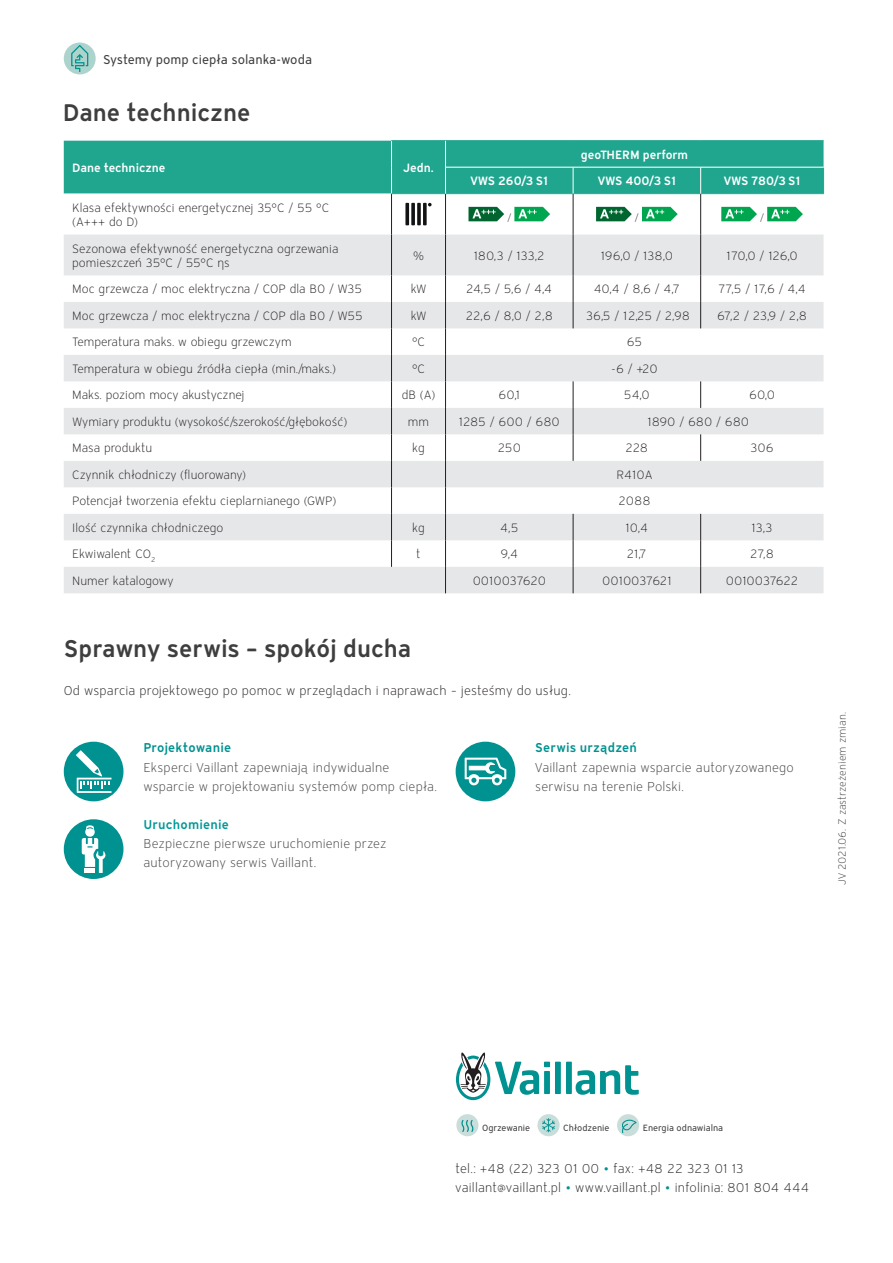
<style>
.page{position:relative;width:893px;height:1263px;background:#fff}
.page>*{position:absolute;margin:0;border:0;box-sizing:border-box;transform-origin:0 0}
.t1{font:600 24px "Vaillant 16";letter-spacing:-.005em;color:#3e3e3f}
.t2{font:300 12.75px/19.2px "Vaillant 16";letter-spacing:.01em;color:#3e3e3f}
.t3{font:300 12.75px/19.2px "Vaillant 16";letter-spacing:.01em;color:#231f20}
.t4{font:12.75px "Vaillant 16";letter-spacing:-.01em;color:#3e3e3f}
.t5{font:600 12.75px "Vaillant 16";letter-spacing:.01em;color:#009290}
.t6{font:600 12.75px "Vaillant 16";letter-spacing:.015em;color:#009997}
.t7{font:300 12px/14.4px "Vaillant 16";letter-spacing:-.005em;color:#231f20}
.t8{font:600 12px "Vaillant 16";color:#fff}
.t9{font:300 10.5px "Vaillant 16";letter-spacing:-.005em;color:#3e3e3f}
.t10{font:300 9.75px "Vaillant 16";color:#231f20}
.t11{font:9px "Vaillant 16";color:#3e3e3f}
.s1{color:#009290}
</style>
<div class="page">
<svg style="left:576px;top:1065px;width:63px;height:30px"></svg>
<div style="left:566px;top:1062px;width:6px;height:32px;background:#009290"></div>
<div style="left:555px;top:1062px;width:6px;height:32px;background:#009290"></div>
<svg style="left:456px;top:1052px;width:94px;height:48px"></svg>
<div style="left:456px;top:1114px;width:22px;height:22px;background:#c9ddda;border-radius:50%"></div>
<div style="left:617px;top:1114px;width:22px;height:22px;background:#c9ddda;border-radius:50%"></div>
<svg style="left:622px;top:1120px;width:15px;height:13px"></svg>
<div style="left:537px;top:1114px;width:23px;height:22px;background:#c9ddda;border-radius:50%"></div>
<svg style="left:542px;top:1118px;width:13px;height:14px"></svg>
<svg style="left:461px;top:1120px;width:13px;height:12px"></svg>
<svg style="left:64px;top:194px;width:760px;height:41px"></svg>
<svg style="left:64px;top:235px;width:760px;height:358px;fill:#e6e7e9"></svg>
<hr style="left:391px;top:194px;width:1px;height:41px;background:#231f20">
<hr style="left:445px;top:194px;width:1px;height:41px;background:#231f20">
<hr style="left:573px;top:194px;width:1px;height:41px;background:#231f20">
<hr style="left:700px;top:194px;width:1px;height:41px;background:#231f20">
<hr style="left:391px;top:235px;width:1px;height:40px;background:#231f20">
<hr style="left:445px;top:235px;width:1px;height:40px;background:#231f20">
<hr style="left:573px;top:235px;width:1px;height:40px;background:#231f20">
<hr style="left:700px;top:235px;width:1px;height:40px;background:#231f20">
<svg style="left:573px;top:275px;width:1px;height:53px"></svg>
<svg style="left:700px;top:275px;width:1px;height:53px"></svg>
<svg style="left:700px;top:381px;width:1px;height:27px"></svg>
<svg style="left:573px;top:381px;width:1px;height:80px"></svg>
<svg style="left:700px;top:434px;width:1px;height:27px"></svg>
<svg style="left:391px;top:275px;width:1px;height:292px"></svg>
<svg style="left:445px;top:275px;width:1px;height:318px"></svg>
<svg style="left:573px;top:514px;width:1px;height:79px"></svg>
<svg style="left:700px;top:514px;width:1px;height:79px"></svg>
<hr style="left:391px;top:140px;width:55px;height:1px;background:#20a68f">
<hr style="left:446px;top:140px;width:127px;height:1px;background:#20a68f">
<hr style="left:573px;top:140px;width:128px;height:1px;background:#20a68f">
<hr style="left:701px;top:140px;width:123px;height:1px;background:#20a68f">
<div style="left:64px;top:141px;width:760px;height:53px;background:#20a68f"></div>
<svg style="left:405px;top:203px;width:4px;height:22px"></svg>
<svg style="left:411px;top:203px;width:4px;height:22px"></svg>
<svg style="left:417px;top:203px;width:4px;height:22px"></svg>
<svg style="left:423px;top:203px;width:4px;height:22px"></svg>
<svg style="left:428px;top:203px;width:4px;height:3px"></svg>
<svg style="left:468px;top:207px;width:36px;height:14px"></svg>
<svg style="left:514px;top:207px;width:36px;height:14px"></svg>
<svg style="left:596px;top:207px;width:36px;height:14px"></svg>
<svg style="left:642px;top:207px;width:36px;height:14px"></svg>
<svg style="left:721px;top:207px;width:36px;height:14px"></svg>
<svg style="left:767px;top:207px;width:36px;height:14px"></svg>
<div style="left:64px;top:742px;width:59px;height:59px;background:#009290;border-radius:50%"></div>
<svg style="left:76px;top:750px;width:35px;height:43px"></svg>
<div style="left:64px;top:819px;width:59px;height:60px;background:#009290;border-radius:50%"></div>
<svg style="left:82px;top:825px;width:24px;height:48px"></svg>
<div style="left:456px;top:742px;width:59px;height:59px;background:#009290;border-radius:50%"></div>
<svg style="left:465px;top:758px;width:41px;height:27px"></svg>
<div style="left:64px;top:43px;width:32px;height:31px;background:#acd4cd;border-radius:50%"></div>
<svg style="left:71px;top:45px;width:17px;height:27px"></svg>
<p class="t4" style="left:103px;top:51px;width:211px">Systemy pomp ciepła solanka-woda</p>
<h1 class="t1" style="left:63px;top:96px;width:189px">Dane techniczne</h1>
<p class="t8" style="left:72px;top:160px;width:95px">Dane techniczne</p>
<p class="t8" style="left:403px;top:160px;width:32px">Jedn.</p>
<p class="t8" style="left:581px;top:146px;width:109px">geoTHERM perform</p>
<p class="t8" style="left:470px;top:173px;width:79px">VWS 260/3 S1</p>
<p class="t8" style="left:598px;top:173px;width:80px">VWS 400/3 S1</p>
<p class="t8" style="left:724px;top:173px;width:78px">VWS 780/3 S1</p>
<p class="t7" style="left:72px;top:200px;width:258px">Klasa efektywności energetycznej 35°C / 55 °C (A+++ do D)</p>
<p class="t10" style="left:507px;top:212px;width:5px">/</p>
<p class="t10" style="left:635px;top:212px;width:5px">/</p>
<p class="t10" style="left:760px;top:212px;width:5px">/</p>
<p class="t7" style="left:72px;top:241px;width:268px">Sezonowa efektywność energetyczna ogrzewania pomieszczeń 35°C / 55°C ηs</p>
<p class="t7" style="left:413px;top:248px;width:12px">%</p>
<p class="t7" style="left:474px;top:248px;width:73px">180,3 / 133,2</p>
<p class="t7" style="left:601px;top:248px;width:74px">196,0 / 138,0</p>
<p class="t7" style="left:726px;top:248px;width:73px">170,0 / 126,0</p>
<p class="t7" style="left:72px;top:282px;width:291px">Moc grzewcza / moc elektryczna / COP dla B0 / W35</p>
<p class="t7" style="left:411px;top:282px;width:17px">kW</p>
<p class="t7" style="left:466px;top:282px;width:88px">24,5 / 5,6 / 4,4</p>
<p class="t7" style="left:594px;top:282px;width:88px">40,4 / 8,6 / 4,7</p>
<p class="t7" style="left:718px;top:282px;width:89px">77,5 / 17,6 / 4,4</p>
<p class="t7" style="left:72px;top:308px;width:292px">Moc grzewcza / moc elektryczna / COP dla B0 / W55</p>
<p class="t7" style="left:411px;top:308px;width:17px">kW</p>
<p class="t7" style="left:466px;top:308px;width:89px">22,6 / 8,0 / 2,8</p>
<p class="t7" style="left:586px;top:308px;width:106px">36,5 / 12,25 / 2,98</p>
<p class="t7" style="left:717px;top:308px;width:92px">67,2 / 23,9 / 2,8</p>
<p class="t7" style="left:72px;top:335px;width:221px">Temperatura maks. w obiegu grzewczym</p>
<p class="t7" style="left:412px;top:335px;width:15px">°C</p>
<p class="t7" style="left:627px;top:335px;width:17px">65</p>
<p class="t7" style="left:72px;top:361px;width:265px">Temperatura w obiegu źródła ciepła (min./maks.)</p>
<p class="t7" style="left:412px;top:361px;width:15px">°C</p>
<p class="t7" style="left:611px;top:361px;width:48px">-6 / +20</p>
<p class="t7" style="left:72px;top:388px;width:174px">Maks. poziom mocy akustycznej</p>
<p class="t7" style="left:402px;top:388px;width:35px">dB (A)</p>
<p class="t7" style="left:498px;top:388px;width:23px">60,1</p>
<p class="t7" style="left:624px;top:388px;width:27px">54,0</p>
<p class="t7" style="left:749px;top:388px;width:28px">60,0</p>
<p class="t7" style="left:72px;top:414px;width:277px">Wymiary produktu (wysokość/szerokość/głębokość)</p>
<p class="t7" style="left:408px;top:414px;width:23px">mm</p>
<p class="t7" style="left:459px;top:414px;width:102px">1285 / 600 / 680</p>
<p class="t7" style="left:648px;top:414px;width:103px">1890 / 680 / 680</p>
<p class="t7" style="left:72px;top:441px;width:82px">Masa produktu</p>
<p class="t7" style="left:412px;top:441px;width:14px">kg</p>
<p class="t7" style="left:498px;top:441px;width:25px">250</p>
<p class="t7" style="left:626px;top:441px;width:24px">228</p>
<p class="t7" style="left:750px;top:441px;width:25px">306</p>
<p class="t7" style="left:72px;top:467px;width:175px">Czynnik chłodniczy (fluorowany)</p>
<p class="t7" style="left:616px;top:467px;width:38px">R410A</p>
<p class="t7" style="left:72px;top:494px;width:266px">Potencjał tworzenia efektu cieplarnianego (GWP)</p>
<p class="t7" style="left:618px;top:494px;width:34px">2088</p>
<p class="t7" style="left:72px;top:520px;width:153px">Ilość czynnika chłodniczego</p>
<p class="t7" style="left:412px;top:520px;width:14px">kg</p>
<p class="t7" style="left:500px;top:520px;width:20px">4,5</p>
<p class="t7" style="left:626px;top:520px;width:24px">10,4</p>
<p class="t7" style="left:751px;top:520px;width:23px">13,3</p>
<p class="t7" style="left:72px;top:547px;width:85px">Ekwiwalent CO<sub>2</sub></p>
<p class="t7" style="left:416px;top:547px;width:6px">t</p>
<p class="t7" style="left:500px;top:547px;width:19px">9,4</p>
<p class="t7" style="left:627px;top:547px;width:22px">21,7</p>
<p class="t7" style="left:750px;top:547px;width:25px">27,8</p>
<p class="t7" style="left:72px;top:573px;width:103px">Numer katalogowy</p>
<p class="t7" style="left:473px;top:573px;width:75px">0010037620</p>
<p class="t7" style="left:602px;top:573px;width:71px">0010037621</p>
<p class="t7" style="left:726px;top:573px;width:74px">0010037622</p>
<h1 class="t1" style="left:64px;top:632px;width:349px">Sprawny serwis – spokój ducha</h1>
<p class="t3" style="left:64px;top:681px;width:508px">Od wsparcia projektowego po pomoc w przeglądach i naprawach – jesteśmy do usług.</p>
<p class="t5" style="left:143px;top:739px;width:89px">Projektowanie</p>
<p class="t2" style="left:143px;top:757px;width:295px">Eksperci Vaillant zapewniają indywidualne wsparcie w projektowaniu systemów pomp ciepła.</p>
<p class="t6" style="left:143px;top:816px;width:87px">Uruchomienie</p>
<p class="t2" style="left:143px;top:834px;width:245px">Bezpieczne pierwsze uruchomienie przez autoryzowany serwis Vaillant.</p>
<p class="t5" style="left:535px;top:739px;width:103px">Serwis urządzeń</p>
<p class="t2" style="left:535px;top:757px;width:260px">Vaillant zapewnia wsparcie autoryzowanego serwisu na terenie Polski.</p>
<p class="t9" style="left:835px;top:885px;width:174px;rotate:-90deg">JV 2021.06. Z zastrzeżeniem zmian.</p>
<p class="t11" style="left:482px;top:1121px;width:50px">Ogrzewanie</p>
<p class="t11" style="left:563px;top:1121px;width:48px">Chłodzenie</p>
<p class="t11" style="left:643px;top:1121px;width:82px">Energia odnawialna</p>
<p class="t3" style="left:455px;top:1159px;width:356px">tel.: +48 (22) 323 01 00 <span class="s1">•</span> fax: +48 22 323 01 13 vaillant@vaillant.pl <span class="s1">•</span> www.vaillant.pl <span class="s1">•</span> infolinia: 801 804 444</p>
</div>
